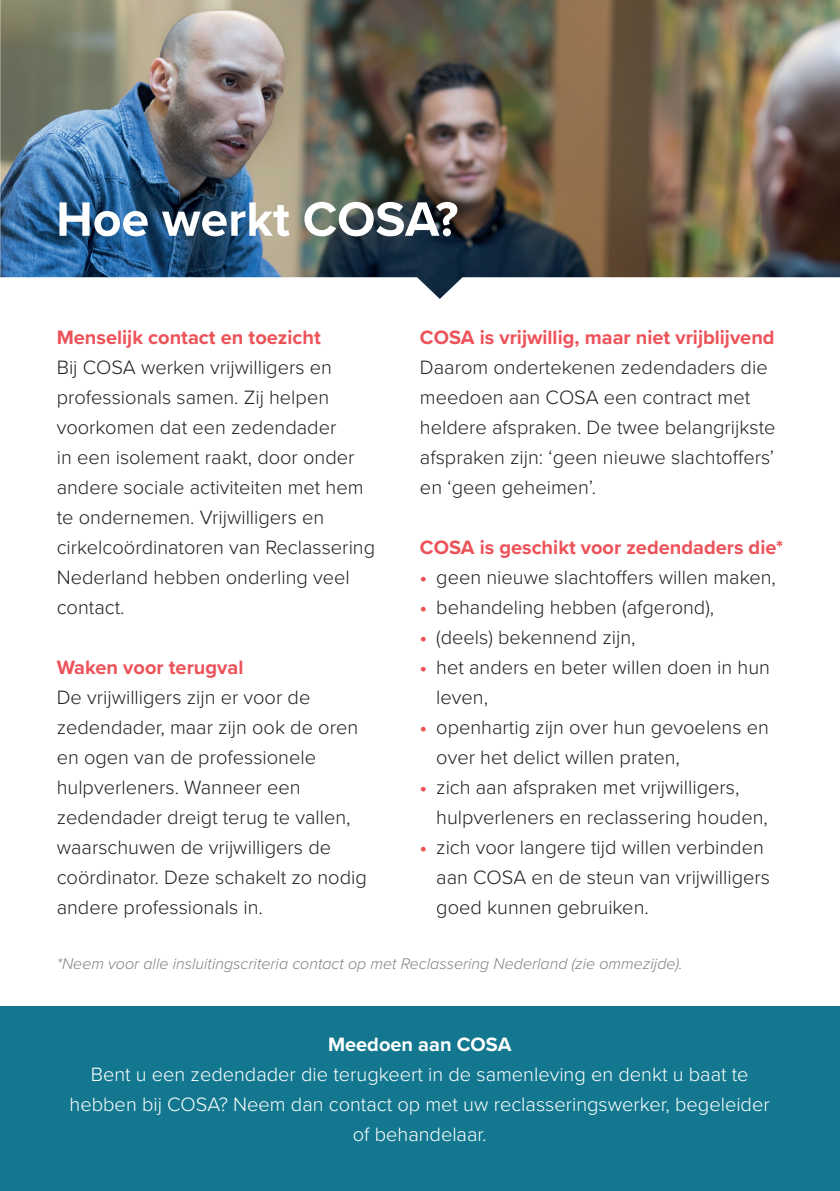
<style>
.page{position:relative;width:840px;height:1191px;background:#fff}
.page>*{position:absolute;margin:0;border:0;box-sizing:border-box;transform-origin:0 0}
.t1{font:700 50px "Proxima Nova";color:#fff}
.t2{font:300 20px/30px "Proxima Nova";color:#231f20}
.t3{font:300 20px/30px "Proxima Nova";color:#fff;text-align:center}
.t4{font:700 20px/30px "Proxima Nova";color:#ed5259;text-align:justify}
.t5{font:700 20px "Proxima Nova";color:#fff}
.t6{font:italic 300 16px "Proxima Nova";color:#7d8082}
</style>
<div class="page">
<div style="left:0;top:1006px;width:839px;height:185px;background:#13788f"></div>
<img style="left:0;top:0;width:839px;height:299px">
<h1 class="t1" style="left:56px;top:182px;width:403px">Hoe werkt COSA?</h1>
<p class="t4" style="left:57px;top:322px;width:265px">Menselijk contact en toezicht</p>
<p class="t2" style="left:57px;top:351px;width:320px">Bij COSA werken vrijwilligers en professionals samen. Zij helpen voorkomen dat een zedendader<br>in een isolement raakt, door onder andere sociale activiteiten met hem te ondernemen. Vrijwilligers en cirkelcoördinatoren van Reclassering<br>Nederland hebben onderling veel contact.</p>
<p class="t4" style="left:57px;top:652px;width:188px">Waken voor terugval</p>
<p class="t2" style="left:57px;top:681px;width:311px">De vrijwilligers zijn er voor de zedendader, maar zijn ook de oren en ogen van de professionele hulpverleners. Wanneer een zedendader dreigt terug te vallen, waarschuwen de vrijwilligers de coördinator. Deze schakelt zo nodig andere professionals in.</p>
<p class="t4" style="left:420px;top:322px;width:356px">COSA is vrijwillig, maar niet vrijblijvend</p>
<p class="t2" style="left:420px;top:351px;width:357px">Daarom ondertekenen zedendaders die meedoen aan COSA een contract met heldere afspraken. De twee belangrijkste afspraken zijn: ‘geen nieuwe slachtoffers’ en ‘geen geheimen’.</p>
<p class="t4" style="left:420px;top:532px;width:364px">COSA is geschikt voor zedendaders die*</p>
<p class="t4" style="left:420px;top:562px;width:9px">• • • •</p>
<p class="t4" style="left:420px;top:712px;width:9px">•</p>
<p class="t4" style="left:420px;top:772px;width:9px">•</p>
<p class="t4" style="left:420px;top:832px;width:9px">•</p>
<p class="t2" style="left:436px;top:561px;width:341px">geen nieuwe slachtoffers willen maken, behandeling hebben (afgerond), (deels) bekennend zijn,<br>het anders en beter willen doen in hun leven,<br>openhartig zijn over hun gevoelens en over het delict willen praten,<br>zich aan afspraken met vrijwilligers, hulpverleners en reclassering houden, zich voor langere tijd willen verbinden aan COSA en de steun van vrijwilligers goed kunnen gebruiken.</p>
<p class="t6" style="left:57px;top:952px;width:627px">*Neem voor alle insluitingscriteria contact op met Reclassering Nederland (zie ommezijde).</p>
<p class="t5" style="left:328px;top:1029px;width:185px">Meedoen aan COSA</p>
<p class="t3" style="left:70px;top:1058px;width:701px">Bent u een zedendader die terugkeert in de samenleving en denkt u baat te hebben bij COSA? Neem dan contact op met uw reclasseringswerker, begeleider of behandelaar.</p>
</div>
